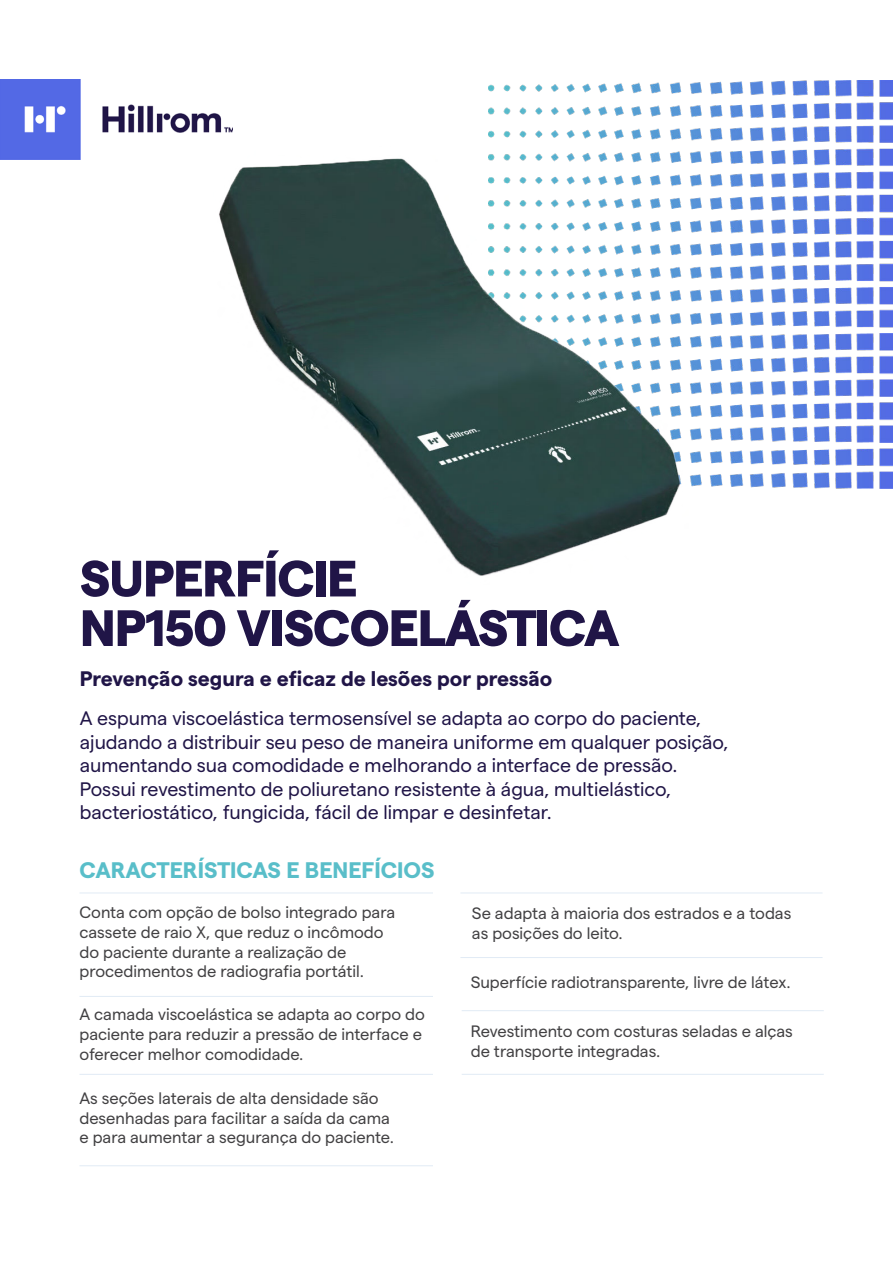
<style>
.page{position:relative;width:893px;height:1263px;background:#fff}
.page>*{position:absolute;margin:0;border:0;box-sizing:border-box;transform-origin:0 0}
.t1{font:800 51px/49.5px "Matter";letter-spacing:-.025em;color:#201547}
.t2{font:700 22.5px "Matter";color:#59bec9}
.t3{font:700 21px "Matter";color:#201547}
.t4{font:19.5px/23.4px "Matter";color:#201547}
.t5{font:16.5px/19.8px "Matter";color:#414042}
</style>
<div class="page">
<img style="left:488px;top:81px;width:405px;height:407px">
<img style="left:0;top:80px;width:233px;height:80px">
<hr style="left:80px;top:893px;width:353px;height:1px;background:#e1ebf5">
<hr style="left:460px;top:893px;width:362px;height:1px;background:#e1ebf5">
<hr style="left:80px;top:1074px;width:353px;height:1px;background:#e1ebf5">
<hr style="left:80px;top:1165px;width:353px;height:1px;background:#e1ebf5">
<hr style="left:80px;top:996px;width:353px;height:1px;background:#e1ebf5">
<hr style="left:460px;top:957px;width:362px;height:1px;background:#e1ebf5">
<hr style="left:462px;top:1010px;width:362px;height:1px;background:#e1ebf5">
<hr style="left:462px;top:1074px;width:362px;height:1px;background:#e1ebf5">
<img style="left:213px;top:144px;width:475px;height:432px">
<h1 class="t1" style="left:80px;top:553px;width:541px">SUPERFÍCIE<br>NP150 VISCOELÁSTICA</h1>
<p class="t3" style="left:80px;top:667px;width:474px">Prevenção segura e eficaz de lesões por pressão</p>
<p class="t4" style="left:80px;top:708px;width:650px">A espuma viscoelástica termosensível se adapta ao corpo do paciente, ajudando a distribuir seu peso de maneira uniforme em qualquer posição, aumentando sua comodidade e melhorando a interface de pressão.<br>Possui revestimento de poliuretano resistente à água, multielástico, bacteriostático, fungicida, fácil de limpar e desinfetar.</p>
<h2 class="t2" style="left:80px;top:857px;width:356px">CARACTERÍSTICAS E BENEFÍCIOS</h2>
<p class="t5" style="left:80px;top:903px;width:317px">Conta com opção de bolso integrado para cassete de raio X, que reduz o incômodo do paciente durante a realização de procedimentos de radiografia portátil.</p>
<p class="t5" style="left:80px;top:1005px;width:347px">A camada viscoelástica se adapta ao corpo do paciente para reduzir a pressão de interface e oferecer melhor comodidade.</p>
<p class="t5" style="left:80px;top:1089px;width:316px">As seções laterais de alta densidade são desenhadas para facilitar a saída da cama e para aumentar a segurança do paciente.</p>
<p class="t5" style="left:472px;top:904px;width:321px">Se adapta à maioria dos estrados e a todas as posições do leito.</p>
<p class="t5" style="left:471px;top:973px;width:321px">Superfície radiotransparente, livre de látex.</p>
<p class="t5" style="left:471px;top:1022px;width:324px">Revestimento com costuras seladas e alças de transporte integradas.</p>
</div>
